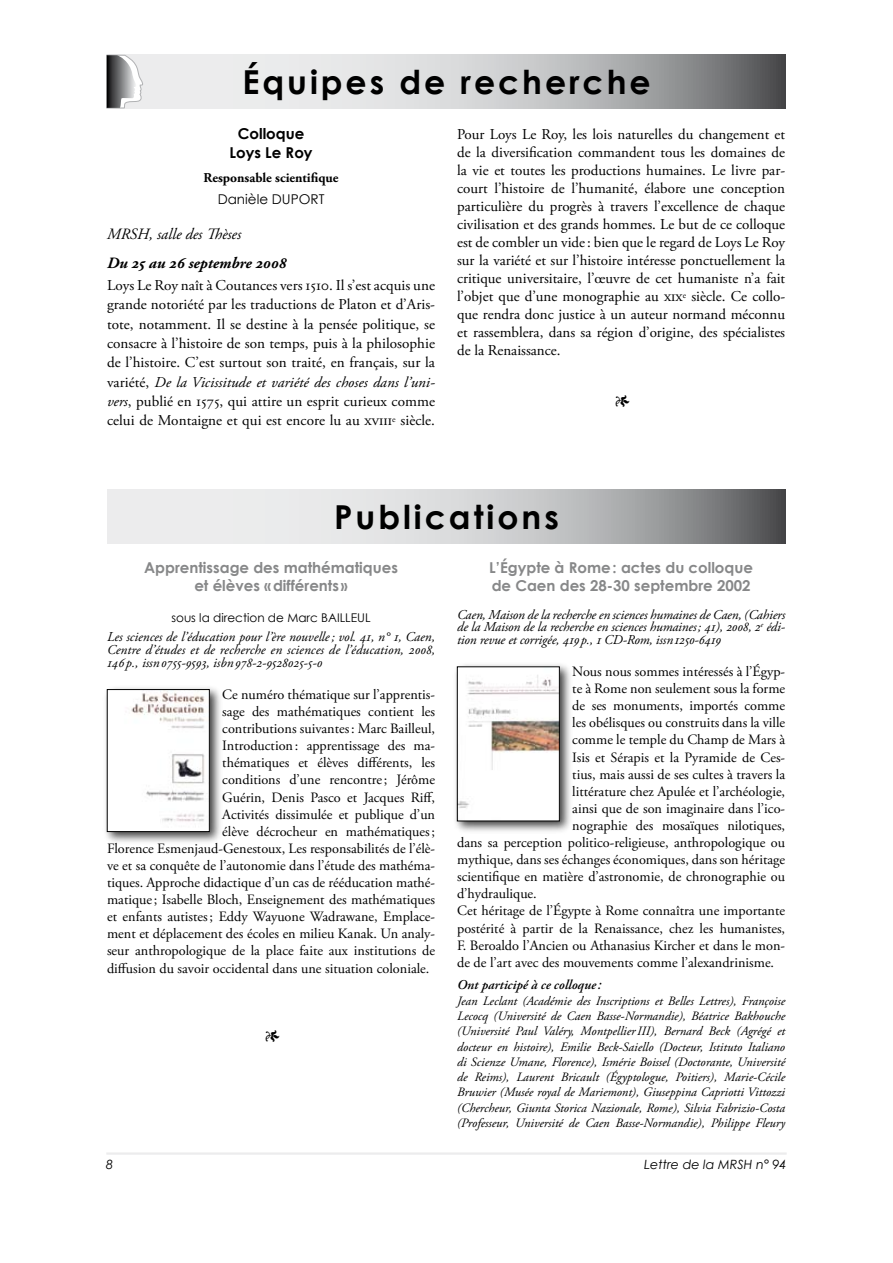
<style>
.page{position:relative;width:893px;height:1263px;background:#fff}
.page>*{position:absolute;margin:0;border:0;box-sizing:border-box;transform-origin:0 0}
.t1{font:700 33px "Century Gothic";letter-spacing:.09em;color:#000}
.t2{font:italic 18px "Adobe Garamond Pro";color:#000}
.t3{font:italic 700 15.75px "Adobe Garamond Pro";color:#000}
.t4{font:italic 15.75px "Adobe Garamond Pro";color:#000}
.t5{font:15px/18px "Adobe Garamond Pro";color:#000;text-align:justify}
.t6{font:700 15px/18px "Century Gothic";color:#878889;text-align:center}
.t7{font:700 15px/19.4px "Century Gothic";color:#000;text-align:center}
.t8{font:14.25px "Adobe Garamond Pro";color:#000}
.t9{font:italic 13.5px/12.8px "Adobe Garamond Pro";color:#000;text-align:justify}
.t10{font:italic 600 13.5px "Adobe Garamond Pro";color:#000}
.t11{font:700 13.5px "Adobe Garamond Pro";color:#000}
.t12{font:13.5px "Century Gothic";color:#000}
.t13{font:italic 12.75px/15.3px "Adobe Garamond Pro";color:#000}
.t14{font:italic 12.75px "Century Gothic";color:#000}
.t15{font:12px "Century Gothic";color:#000}
.s1{font-style:italic}
</style>
<div class="page">
<div style="left:102px;top:685px;width:121px;height:159px;background:#000;opacity:.75"></div>
<img style="left:109px;top:691px;width:99px;height:139px">
<div style="left:107px;top:689px;width:103px;height:143px;border:1px solid #000"></div>
<div style="left:452px;top:662px;width:121px;height:173px;background:#000;opacity:.75"></div>
<img style="left:459px;top:669px;width:99px;height:150px">
<div style="left:457px;top:667px;width:103px;height:154px;border:1px solid #000"></div>
<hr style="left:106px;top:1152px;width:681px;height:3px;background:#ececed">
<svg style="left:107px;top:55px;width:679px;height:54px;background:#c3c4c5"></svg>
<svg style="left:107px;top:489px;width:679px;height:54px;background:#c5c6c7"></svg>
<svg style="left:107px;top:55px;width:36px;height:53px"></svg>
<h1 class="t1" style="left:242px;top:57px;width:410px">équipes de recherche</h1>
<p class="t7" style="left:230px;top:123px;width:85px">Colloque<br>Loys Le Roy</p>
<p class="t11" style="left:204px;top:170px;width:137px">Responsable scientifique</p>
<p class="t12" style="left:218px;top:190px;width:108px">Danièle DU PORT</p>
<p class="t4" style="left:107px;top:225px;width:136px">MRSH, salle des Thèses</p>
<p class="t3" style="left:107px;top:254px;width:181px">Du 25 au 26 septembre 2008</p>
<p class="t5" style="left:107px;top:276px;width:330px;line-height:19.4px">Loys Le Roy naît à Coutances vers 1510. Il s’est acquis une grande notoriété par les traductions de Platon et d’Aris&shy;tote, notamment. Il se destine à la pensée politique, se consacre à l’histoire de son temps, puis à la philosophie de l’histoire. C’est surtout son traité, en français, sur la variété, <span class="s1">De la Vicissitude et variété des choses dans l’uni&shy;vers</span>, publié en 1575, qui attire un esprit curieux comme celui de Montaigne et qui est encore lu au xviii<sup>e</sup> siècle.</p>
<p class="t5" style="left:457px;top:126px;width:330px">Pour Loys Le Roy, les lois naturelles du changement et de la diversification commandent tous les domaines de la vie et toutes les productions humaines. Le livre par&shy;court l’histoire de l’humanité, élabore une conception particulière du progrès à travers l’excellence de chaque civilisation et des grands hommes. Le but de ce colloque est de combler un vide: bien que le regard de Loys Le Roy sur la variété et sur l’histoire intéresse ponctuellement la critique universitaire, l’œuvre de cet humaniste n’a fait l’objet que d’une monographie au xix<sup>e</sup> siècle. Ce collo&shy;que rendra donc justice à un auteur normand méconnu et rassemblera, dans sa région d’origine, des spécialistes de la Renaissance.</p>
<p class="t2" style="left:613px;top:391px;width:17px">1</p>
<h1 class="t1" style="left:334px;top:492px;width:226px">Publications</h1>
<p class="t6" style="left:144px;top:558px;width:255px">Apprentissage des mathématiques et élèves «différents »</p>
<p class="t15" style="left:171px;top:610px;width:164px">sous la direction de Marc BAILLEUL</p>
<p class="t9" style="left:107px;top:631px;width:330px">Les sciences de l’éducation pour l’ère nouvelle; vol. 41, n° 1, Caen, Centre d’études et de recherche en sciences de l’éducation, 2008, 146 p., issn0755-9593, isbn978-2-9528025-5-0</p>
<p class="t8" style="left:222px;top:686px;width:214px">Ce numéro thématique sur l’apprentis-</p>
<p class="t8" style="left:222px;top:703px;width:214px">sage des mathématiques contient les</p>
<p class="t8" style="left:222px;top:720px;width:214px">contributions suivantes: Marc Bailleul,</p>
<p class="t8" style="left:222px;top:737px;width:214px">Introduction: apprentissage des ma-</p>
<p class="t8" style="left:222px;top:754px;width:214px">thématiques et élèves différents, les</p>
<p class="t8" style="left:222px;top:771px;width:214px">conditions d’une rencontre; Jérôme</p>
<p class="t8" style="left:222px;top:788px;width:214px">Guérin, Denis Pasco et Jacques Riff,</p>
<p class="t8" style="left:222px;top:805px;width:214px">Activités dissimulée et publique d’un</p>
<p class="t8" style="left:222px;top:823px;width:214px">élève décrocheur en mathématiques;</p>
<p class="t8" style="left:107px;top:840px;width:330px">Florence Esmenjaud-Genestoux, Les responsabilités de l’élè-</p>
<p class="t8" style="left:107px;top:857px;width:330px">ve et sa conquête de l’autonomie dans l’étude des mathéma-</p>
<p class="t8" style="left:107px;top:874px;width:330px">tiques. Approche didactique d’un cas de rééducation mathé-</p>
<p class="t8" style="left:107px;top:891px;width:330px">matique; Isabelle Bloch, Enseignement des mathématiques</p>
<p class="t8" style="left:107px;top:908px;width:330px">et enfants autistes; Eddy Wayuone Wadrawane, Emplace-</p>
<p class="t8" style="left:107px;top:925px;width:330px">ment et déplacement des écoles en milieu Kanak. Un analy-</p>
<p class="t8" style="left:107px;top:942px;width:330px">seur anthropologique de la place faite aux institutions de</p>
<p class="t8" style="left:107px;top:959px;width:324px">diffusion du savoir occidental dans une situation coloniale.</p>
<p class="t2" style="left:263px;top:1025px;width:17px">1</p>
<p class="t6" style="left:489px;top:558px;width:265px;text-align:left">L’Égypte à Rome: actes du colloque de Caen des 28-30 septembre 2002</p>
<p class="t9" style="left:457px;top:608px;width:330px">Caen, Maison de la recherche en sciences humaines de Caen, (Cahiers de la Maison de la recherche en sciences humaines; 41), 2008, 2<sup>e</sup> édi&shy;tion revue et corrigée, 419p., 1 CD-Rom, issn1250-6419</p>
<p class="t8" style="left:572px;top:663px;width:214px">Nous nous sommes intéressés à l’Égyp-</p>
<p class="t8" style="left:572px;top:680px;width:214px">te à Rome non seulement sous la forme</p>
<p class="t8" style="left:572px;top:697px;width:214px">de ses monuments, importés comme</p>
<p class="t8" style="left:572px;top:714px;width:214px">les obélisques ou construits dans la ville</p>
<p class="t8" style="left:572px;top:731px;width:214px">comme le temple du Champ de Mars à</p>
<p class="t8" style="left:572px;top:748px;width:214px">Isis et Sérapis et la Pyramide de Ces-</p>
<p class="t8" style="left:572px;top:765px;width:214px">tius, mais aussi de ses cultes à travers la</p>
<p class="t8" style="left:572px;top:783px;width:214px">littérature chez Apulée et l’archéologie,</p>
<p class="t8" style="left:572px;top:800px;width:214px">ainsi que de son imaginaire dans l’ico-</p>
<p class="t8" style="left:572px;top:817px;width:214px">nographie des mosaïques nilotiques,</p>
<p class="t8" style="left:457px;top:834px;width:330px">dans sa perception politico-religieuse, anthropologique ou</p>
<p class="t8" style="left:457px;top:851px;width:329px">mythique, dans ses échanges économiques, dans son héritage</p>
<p class="t8" style="left:457px;top:868px;width:329px">scientifique en matière d’astronomie, de chronographie ou</p>
<p class="t8" style="left:457px;top:885px;width:81px">d’hydraulique.</p>
<p class="t8" style="left:457px;top:902px;width:330px">Cet héritage de l’Égypte à Rome connaîtra une importante</p>
<p class="t8" style="left:457px;top:919px;width:330px">postérité à partir de la Renaissance, chez les humanistes,</p>
<p class="t8" style="left:457px;top:936px;width:330px">F. Beroaldo l’Ancien ou Athanasius Kircher et dans le mon-</p>
<p class="t8" style="left:457px;top:954px;width:319px">de de l’art avec des mouvements comme l’alexandrinisme.</p>
<p class="t10" style="left:457px;top:977px;width:146px">Ont participé à ce colloque:</p>
<p class="t13" style="left:457px;top:993px;width:331px">Jean Leclant (Académie des Inscriptions et Belles Lettres), Françoise Lecocq (Université de Caen Basse-Normandie), Béatrice Bakhouche (Université Paul Valéry, MontpellierIII), Bernard Beck (Agrégé et docteur en histoire), Emilie Beck-Saiello (Docteur, Istituto Italiano di Scienze Umane, Florence), Ismérie Boissel (Doctorante, Université de Reims), Laurent Bricault (Égyptologue, Poitiers), Marie-Cécile Bruwier (Musée royal de Mariemont), Giuseppina Capriotti Vittozzi (Chercheur, Giunta Storica Nazionale, Rome), Silvia Fabrizio-Costa (Professeur, Université de Caen Basse-Normandie), Philippe Fleury</p>
<p class="t14" style="left:644px;top:1156px;width:144px">Lettre de la MRSH n° 94</p>
</div>
